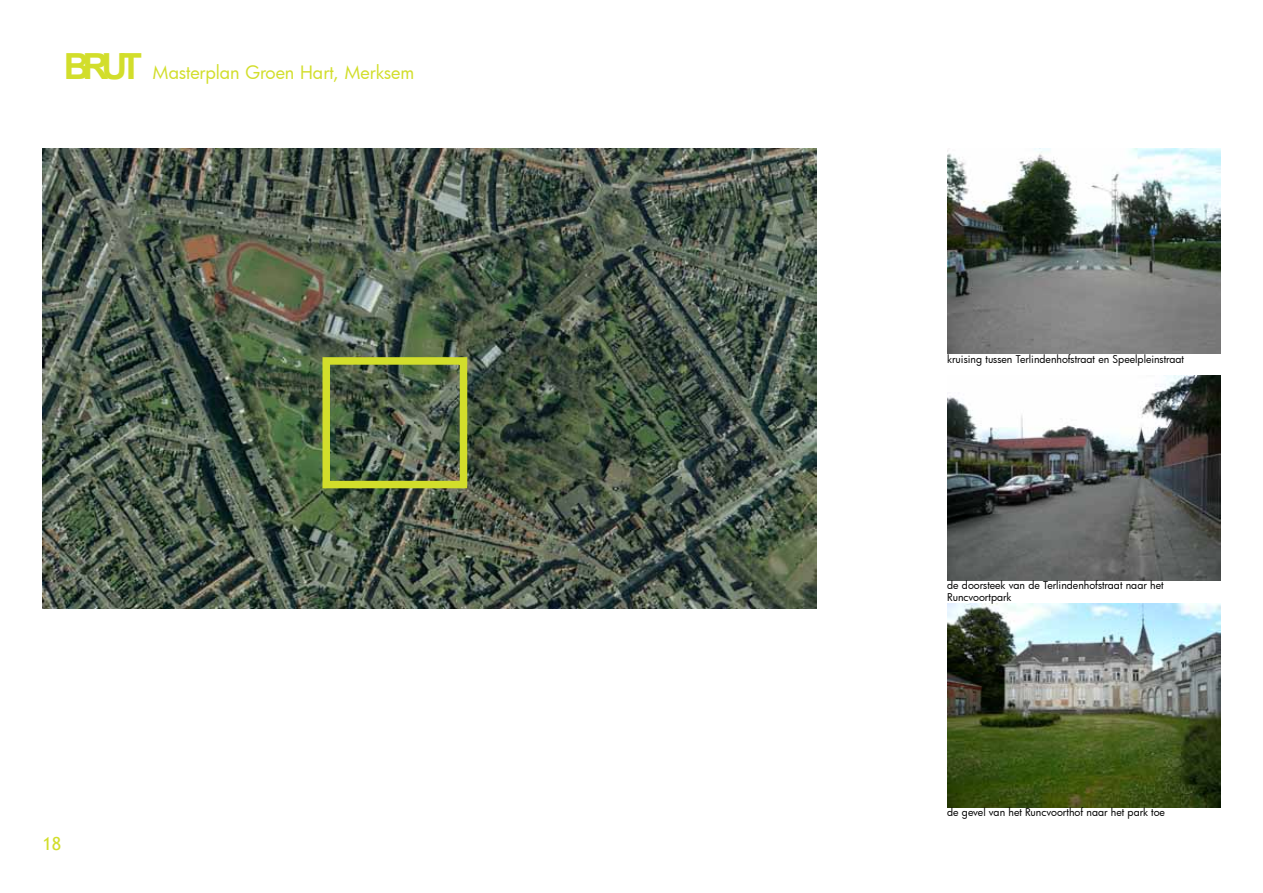
<style>
.page{position:relative;width:1263px;height:893px;background:#fff}
.page>*{position:absolute;margin:0;border:0;box-sizing:border-box;transform-origin:0 0}
.t1{font:18px "Futura";color:#d2de2b}
.t2{font:18px "Trebuchet MS";color:#d2de2b}
.t3{font:10.5px/12.6px "Futura";color:#000}
.s1{font-family:"Arial";font-weight:700;font-size:36px}
</style>
<div class="page">
<img style="left:947px;top:149px;width:273px;height:205px">
<img style="left:947px;top:376px;width:273px;height:205px">
<img style="left:947px;top:603px;width:273px;height:205px">
<img style="left:43px;top:149px;width:773px;height:459px">
<div style="left:322px;top:357px;width:145px;height:131px;border:8px solid #d2de2b"></div>
<h1 class="t1" style="left:64px;top:60px;width:352px"><span class="s1">BRUT</span> Masterplan Groen Hart, Merksem</h1>
<h1 class="t2" style="left:43px;top:833px;width:20px">18</h1>
<p class="t3" style="left:947px;top:352px;width:238px">kruising tussen Terlindenhofstraat en Speelpleinstraat</p>
<p class="t3" style="left:947px;top:578px;width:218px">de doorsteek van de Terlindenhofstraat naar het<br>Runcvoortpark</p>
<p class="t3" style="left:947px;top:805px;width:219px">de gevel van het Runcvoorthof naar het park toe</p>
</div>
